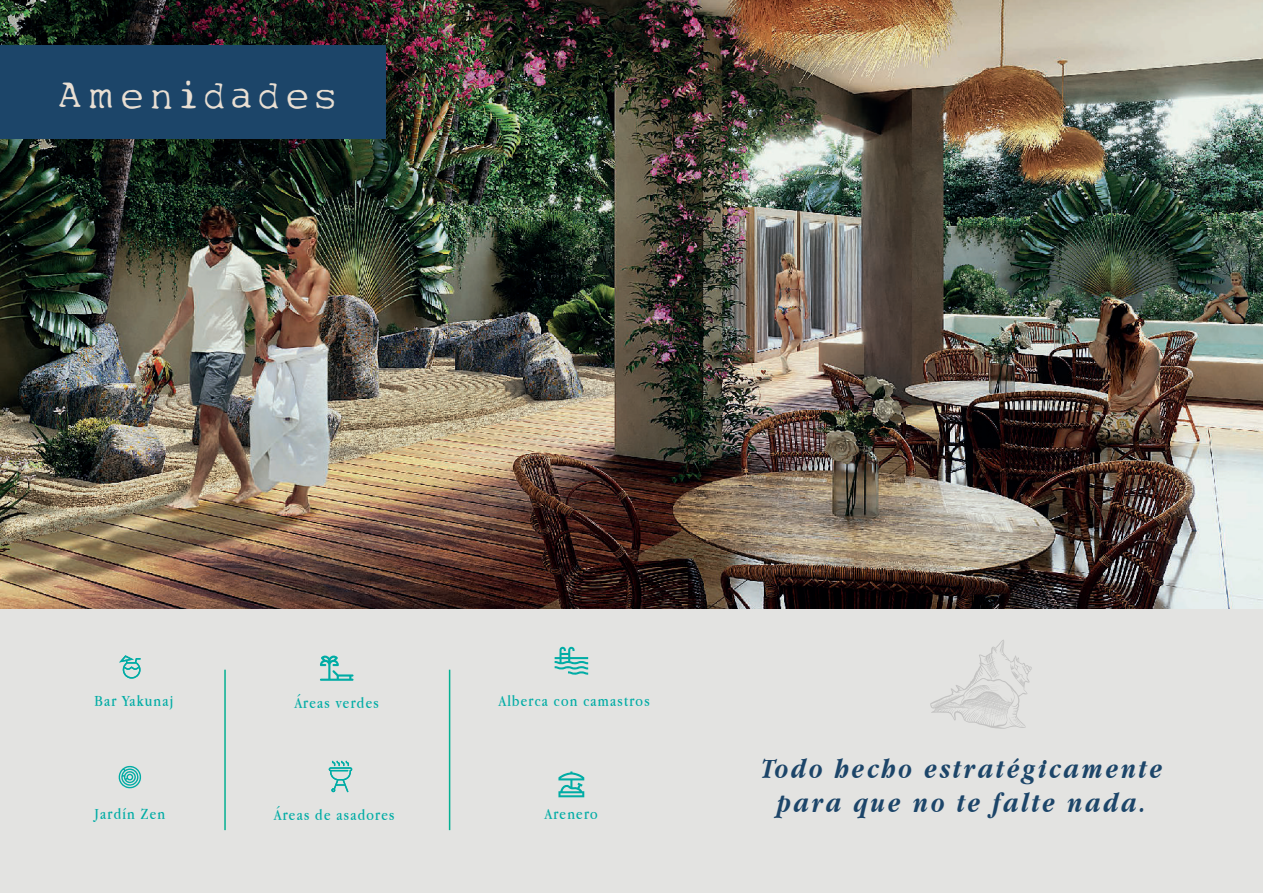
<style>
.page{position:relative;width:1263px;height:893px;background:#e3e3e1}
.page>*{position:absolute;margin:0;border:0;box-sizing:border-box;transform-origin:0 0}
.t1{font:39.15px "My type of font";letter-spacing:.1em;color:#e9dfd3}
.t2{font:italic 700 28.8px/34.5px "Apple Garamond";letter-spacing:.1em;color:#1c4569;text-align:center}
.t3{font:16.2px "Apple Garamond";letter-spacing:.075em;color:#00aca5}
</style>
<div class="page">
<img style="left:0;top:0;width:1263px;height:609px">
<svg style="left:320px;top:655px;width:33px;height:26px"></svg>
<svg style="left:119px;top:655px;width:22px;height:23px"></svg>
<svg style="left:118px;top:766px;width:23px;height:23px"></svg>
<svg style="left:558px;top:771px;width:26px;height:26px"></svg>
<svg style="left:555px;top:646px;width:33px;height:29px"></svg>
<svg style="left:329px;top:761px;width:24px;height:31px"></svg>
<hr style="left:224px;top:670px;width:2px;height:160px;background:#04b092">
<hr style="left:449px;top:670px;width:1px;height:160px;background:#04b092">
<svg style="left:930px;top:640px;width:102px;height:89px"></svg>
<div style="left:0;top:45px;width:386px;height:93px;background:#1c4569"></div>
<h1 class="t1" style="left:57px;top:70px;width:283px">Amenidades</h1>
<p class="t3" style="left:94px;top:692px;width:80px">Bar Yakunaj</p>
<p class="t3" style="left:94px;top:804px;width:72px">Jardín Zen</p>
<p class="t3" style="left:295px;top:693px;width:86px">Áreas verdes</p>
<p class="t3" style="left:274px;top:805px;width:122px">Áreas de asadores</p>
<p class="t3" style="left:499px;top:692px;width:152px">Alberca con camastros</p>
<p class="t3" style="left:545px;top:804px;width:54px">Arenero</p>
<h2 class="t2" style="left:762px;top:751px;width:402px">Todo hecho estratégicamente para que no te falte nada.</h2>
</div>
